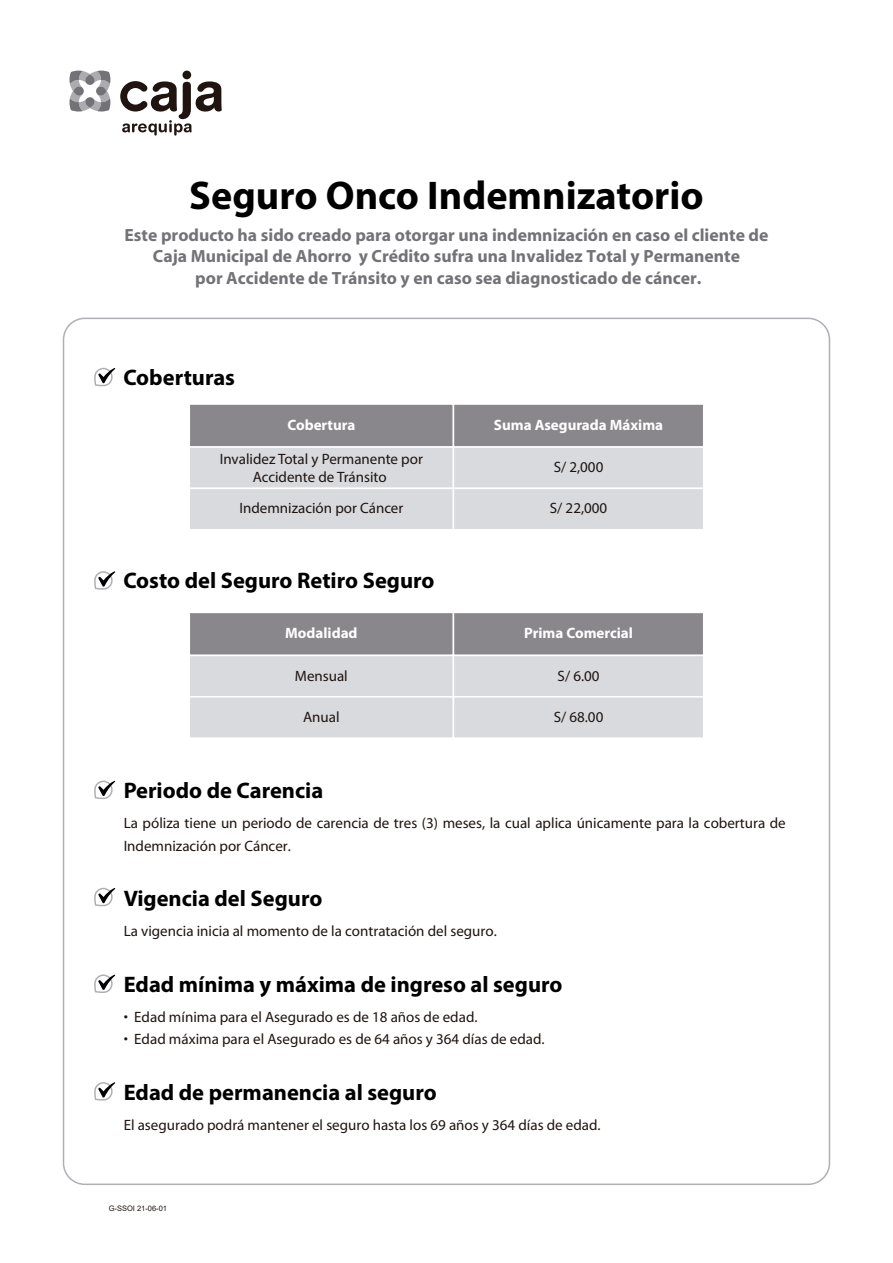
<style>
.page{position:relative;width:893px;height:1263px;background:#fff}
.page>*{position:absolute;margin:0;border:0;box-sizing:border-box;transform-origin:0 0}
.t1{font:700 40.2px "Myriad Pro";color:#000}
.t2{font:700 22.5px "Myriad Pro";color:#000}
.t3{font:700 17.7px/21.1px "Myriad";color:#737277;text-align:center}
.t4{font:15px/22.5px "Myriad";color:#1f1410}
.t5{font:15px/18px "Myriad Pro";color:#1f1410;text-align:center}
.t6{font:700 15px "Myriad Pro";color:#fff}
.t7{font:7.5px "Arial";color:#1f1410}
</style>
<div class="page">
<svg style="left:94px;top:368px;width:21px;height:18px"></svg>
<svg style="left:94px;top:571px;width:21px;height:19px"></svg>
<svg style="left:94px;top:781px;width:21px;height:18px"></svg>
<svg style="left:94px;top:888px;width:21px;height:18px"></svg>
<svg style="left:94px;top:974px;width:21px;height:19px"></svg>
<svg style="left:94px;top:1082px;width:21px;height:18px"></svg>
<svg style="left:69px;top:71px;width:41px;height:41px"></svg>
<div style="left:182px;top:71px;width:9px;height:8px;background:#1f1410;border-radius:50%"></div>
<svg style="left:120px;top:81px;width:102px;height:55px"></svg>
<div style="left:189px;top:403px;width:265px;height:45px;background:#89878c;border:2px solid #fff"></div>
<div style="left:453px;top:403px;width:251px;height:45px;background:#89878c;border:2px solid #fff"></div>
<div style="left:189px;top:446px;width:265px;height:43px;background:#d8dade;border:2px solid #fff"></div>
<div style="left:453px;top:446px;width:251px;height:43px;background:#d8dade;border:2px solid #fff"></div>
<div style="left:189px;top:488px;width:265px;height:42px;background:#d8dade;border:2px solid #fff"></div>
<div style="left:453px;top:488px;width:251px;height:42px;background:#d8dade;border:2px solid #fff"></div>
<div style="left:189px;top:612px;width:265px;height:44px;background:#89878c;border:2px solid #fff"></div>
<div style="left:453px;top:612px;width:251px;height:44px;background:#89878c;border:2px solid #fff"></div>
<div style="left:189px;top:655px;width:265px;height:42px;background:#d8dade;border:2px solid #fff"></div>
<div style="left:453px;top:655px;width:251px;height:42px;background:#d8dade;border:2px solid #fff"></div>
<div style="left:189px;top:696px;width:265px;height:43px;background:#d8dade;border:2px solid #fff"></div>
<div style="left:453px;top:696px;width:251px;height:43px;background:#d8dade;border:2px solid #fff"></div>
<h1 class="t1" style="left:189px;top:169px;width:516px">Seguro Onco Indemnizatorio</h1>
<p class="t3" style="left:125px;top:225px;width:645px">Este producto ha sido creado para otorgar una indemnización en caso el cliente de<br>Caja Municipal de Ahorro y Crédito sufra una Invalidez Total y Permanente<br>por Accidente de Tránsito y en caso sea diagnosticado de cáncer.</p>
<h2 class="t2" style="left:123px;top:363px;width:113px">Coberturas</h2>
<p class="t6" style="left:287px;top:415px;width:69px">Cobertura</p>
<p class="t6" style="left:494px;top:415px;width:171px">Suma Asegurada Máxima</p>
<p class="t5" style="left:554px;top:458px;width:51px">S/ 2,000</p>
<p class="t5" style="left:220px;top:450px;width:205px">Invalidez Total y Permanente por<br>Accidente de Tránsito</p>
<p class="t5" style="left:239px;top:499px;width:166px">Indemnización por Cáncer</p>
<p class="t5" style="left:550px;top:499px;width:59px">S/ 22,000</p>
<h2 class="t2" style="left:123px;top:566px;width:313px">Costo del Seguro Retiro Seguro</h2>
<p class="t6" style="left:285px;top:623px;width:74px">Modalidad</p>
<p class="t6" style="left:524px;top:623px;width:110px">Prima Comercial</p>
<p class="t5" style="left:295px;top:666px;width:54px">Mensual</p>
<p class="t5" style="left:558px;top:666px;width:43px">S/ 6.00</p>
<p class="t5" style="left:303px;top:708px;width:38px">Anual</p>
<p class="t5" style="left:554px;top:708px;width:51px">S/ 68.00</p>
<h2 class="t2" style="left:124px;top:776px;width:201px">Periodo de Carencia</h2>
<p class="t4" style="left:124px;top:812px;width:664px">La póliza tiene un periodo de carencia de tres (3) meses, la cual aplica únicamente para la cobertura de<br>Indemnización por Cáncer.</p>
<h2 class="t2" style="left:124px;top:884px;width:200px">Vigencia del Seguro</h2>
<p class="t4" style="left:124px;top:920px;width:375px">La vigencia inicia al momento de la contratación del seguro.</p>
<h2 class="t2" style="left:124px;top:969px;width:440px">Edad mínima y máxima de ingreso al seguro</h2>
<p class="t4" style="left:124px;top:1006px;width:355px">• Edad mínima para el Asegurado es de 18 años de edad.</p>
<p class="t4" style="left:124px;top:1028px;width:423px">• Edad máxima para el Asegurado es de 64 años y 364 días de edad.</p>
<h2 class="t2" style="left:124px;top:1077px;width:315px">Edad de permanencia al seguro</h2>
<p class="t4" style="left:124px;top:1114px;width:479px">El asegurado podrá mantener el seguro hasta los 69 años y 364 días de edad.</p>
<p class="t7" style="left:109px;top:1203px;width:60px">G-SSOI 21-06-01</p>
</div>
